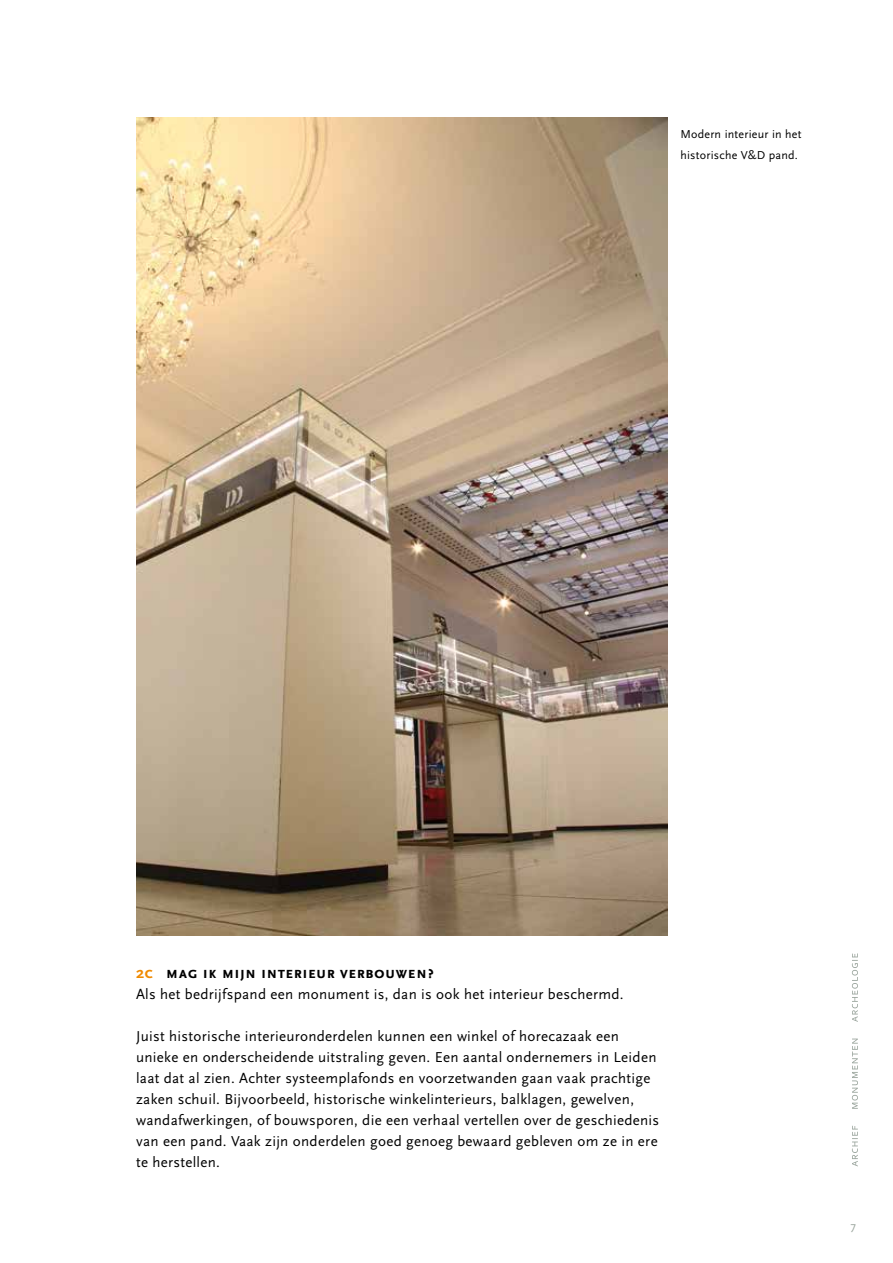
<style>
.page{position:relative;width:893px;height:1263px;background:#fff}
.page>*{position:absolute;margin:0;border:0;box-sizing:border-box;transform-origin:0 0}
.t1{font:700 16.5px "Scala Sans Caps";letter-spacing:.02em;color:#000}
.t2{font:15px/21px "Scala Sans";letter-spacing:.02em;color:#000}
.t3{font:12px/21px "Scala Sans";letter-spacing:.02em;color:#000}
.t4{font:12px "Scala Sans";color:#99a49c}
.s1{font-family:"Scala Sans";color:#f08a00}
.s2{color:#f08a00}
</style>
<div class="page">
<svg style="left:852px;top:953px;width:6px;height:213px"></svg>
<img style="left:136px;top:118px;width:532px;height:817px">
<p class="t3" style="left:680px;top:124px;width:123px">Modern interieur in het historische V&amp;D pand.</p>
<p class="t1" style="left:136px;top:963px;width:300px"><span class="s1">2</span><span class="s2">c</span> mag ik mijn interieur verbouwen?</p>
<p class="t2" style="left:136px;top:984px;width:489px">Als het bedrijfspand een monument is, dan is ook het interieur beschermd.</p>
<p class="t2" style="left:136px;top:1026px;width:525px">Juist historische interieuronderdelen kunnen een winkel of horecazaak een unieke en onderscheidende uitstraling geven. Een aantal ondernemers in Leiden laat dat al zien. Achter systeemplafonds en voorzetwanden gaan vaak prachtige zaken schuil. Bijvoorbeeld, historische winkelinterieurs, balklagen, gewelven, wandafwerkingen, of bouwsporen, die een verhaal vertellen over de geschiedenis van een pand. Vaak zijn onderdelen goed genoeg bewaard gebleven om ze in ere te herstellen.</p>
<p class="t4" style="left:850px;top:1220px;width:7px">7</p>
</div>
